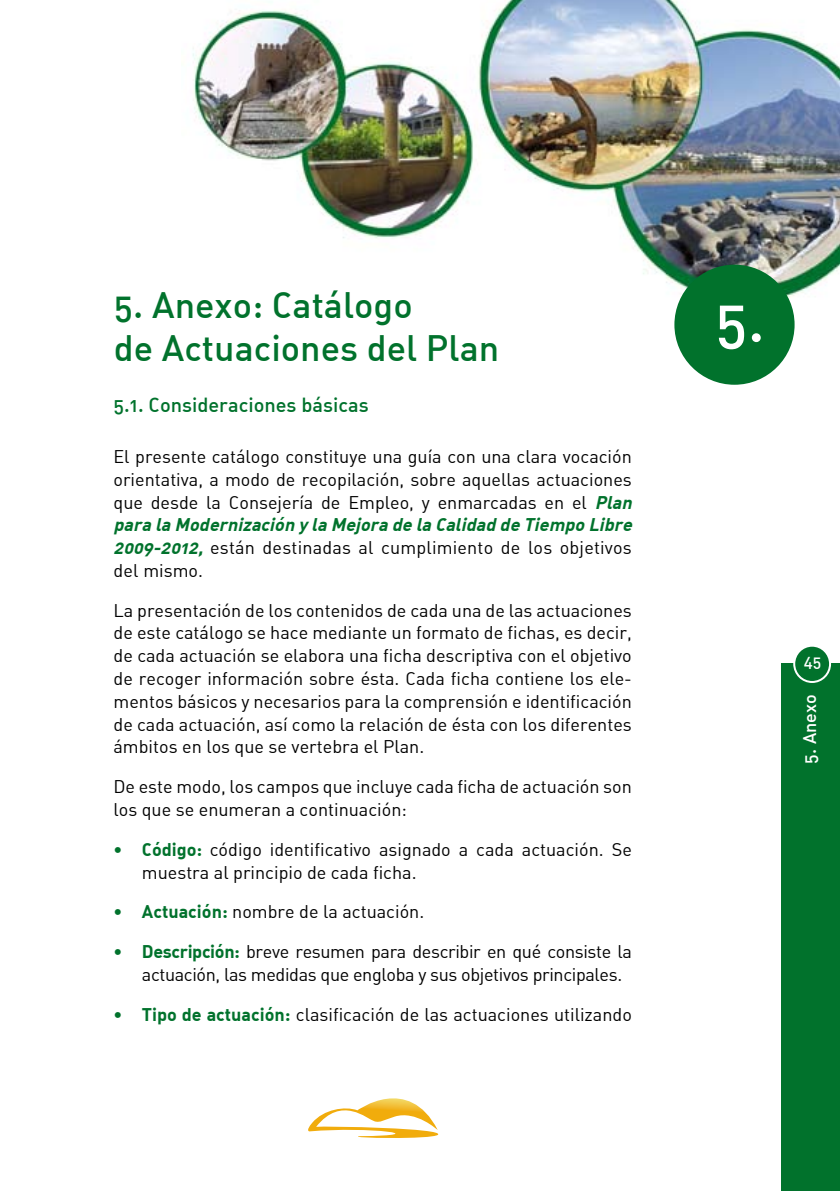
<style>
.page{position:relative;width:840px;height:1191px;background:#fff}
.page>*{position:absolute;margin:0;border:0;box-sizing:border-box;transform-origin:0 0}
.t1{font:500 60.8px "DIN Alternate";color:#fff}
.t2{font:500 36px/43.2px "DIN Alternate";color:#01722c}
.t3{font:500 20px "DIN Alternate";color:#01722c}
.t4{font:18px/22.8px "DIN Alternate";color:#000}
.t5{font:18px/22.8px "DIN Alternate";letter-spacing:-.02em;color:#000}
.t6{font:500 18px "DIN Alternate";color:#fff}
.t7{font:700 18px "DIN Alternate";color:#01722c}
.t8{font:500 16px "DIN Alternate";color:#fff}
.s1{font-weight:700;font-style:italic;color:#01722c}
.s2{font-weight:700;color:#01722c}
</style>
<div class="page">
<svg style="left:308px;top:1098px;width:131px;height:40px"></svg>
<div style="left:780px;top:663px;width:59px;height:528px;background:#01722c"></div>
<div style="left:793px;top:645px;width:36px;height:37px;background:#01722c;border-radius:50%"></div>
<div style="left:792px;top:644px;width:38px;height:39px;border:2px solid #fff;border-radius:50%"></div>
<img style="left:192px;top:0;width:647px;height:321px">
<div style="left:674px;top:265px;width:120px;height:120px;background:#01722c;border-radius:50%"></div>
<h2 class="t2" style="left:114px;top:282px;width:387px">5. Anexo: Catálogo<br>de Actuaciones del Plan</h2>
<p class="t3" style="left:113px;top:392px;width:256px">5.1. Consideraciones básicas</p>
<p class="t4" style="left:113px;top:445px;width:524px">El presente catálogo constituye una guía con una clara vocación orientativa, a modo de recopilación, sobre aquellas actuaciones que desde la Consejería de Empleo, y enmarcadas en el <span class="s1">Plan para la Modernización y la Mejora de la Calidad de Tiempo Libre 2009-2012,</span> están destinadas al cumplimiento de los objetivos del mismo.</p>
<p class="t4" style="left:113px;top:598px;width:519px;text-align:justify">La presentación de los contenidos de cada una de las actuaciones de este catálogo se hace mediante un formato de fichas, es decir, de cada actuación se elabora una ficha descriptiva con el objetivo de recoger información sobre ésta. Cada ficha contiene los ele&shy;mentos básicos y necesarios para la comprensión e identificación de cada actuación, así como la relación de ésta con los diferentes ámbitos en los que se vertebra el Plan.</p>
<p class="t4" style="left:113px;top:775px;width:519px">De este modo, los campos que incluye cada ficha de actuación son los que se enumeran a continuación:</p>
<p class="t4" style="left:142px;top:837px;width:491px"><span class="s2">Código:</span> código identificativo asignado a cada actuación. Se muestra al principio de cada ficha.</p>
<p class="t4" style="left:142px;top:900px;width:284px"><span class="s2">Actuación:</span> nombre de la actuación.</p>
<p class="t5" style="left:142px;top:940px;width:491px"><span class="s2">Descripción:</span> breve resumen para describir en qué consiste la actuación, las medidas que engloba y sus objetivos principales.</p>
<p class="t4" style="left:142px;top:1002px;width:491px"><span class="s2">Tipo de actuación:</span> clasificación de las actuaciones utilizando</p>
<p class="t7" style="left:113px;top:837px;width:10px">•</p>
<p class="t7" style="left:113px;top:900px;width:10px">•</p>
<p class="t7" style="left:113px;top:940px;width:10px">•</p>
<p class="t7" style="left:113px;top:1002px;width:10px">•</p>
<h1 class="t1" style="left:714px;top:281px;width:51px">5.</h1>
<p class="t8" style="left:803px;top:651px;width:19px">45</p>
<p class="t6" style="left:797px;top:763px;width:70px;rotate:-90deg">5. Anexo</p>
</div>
